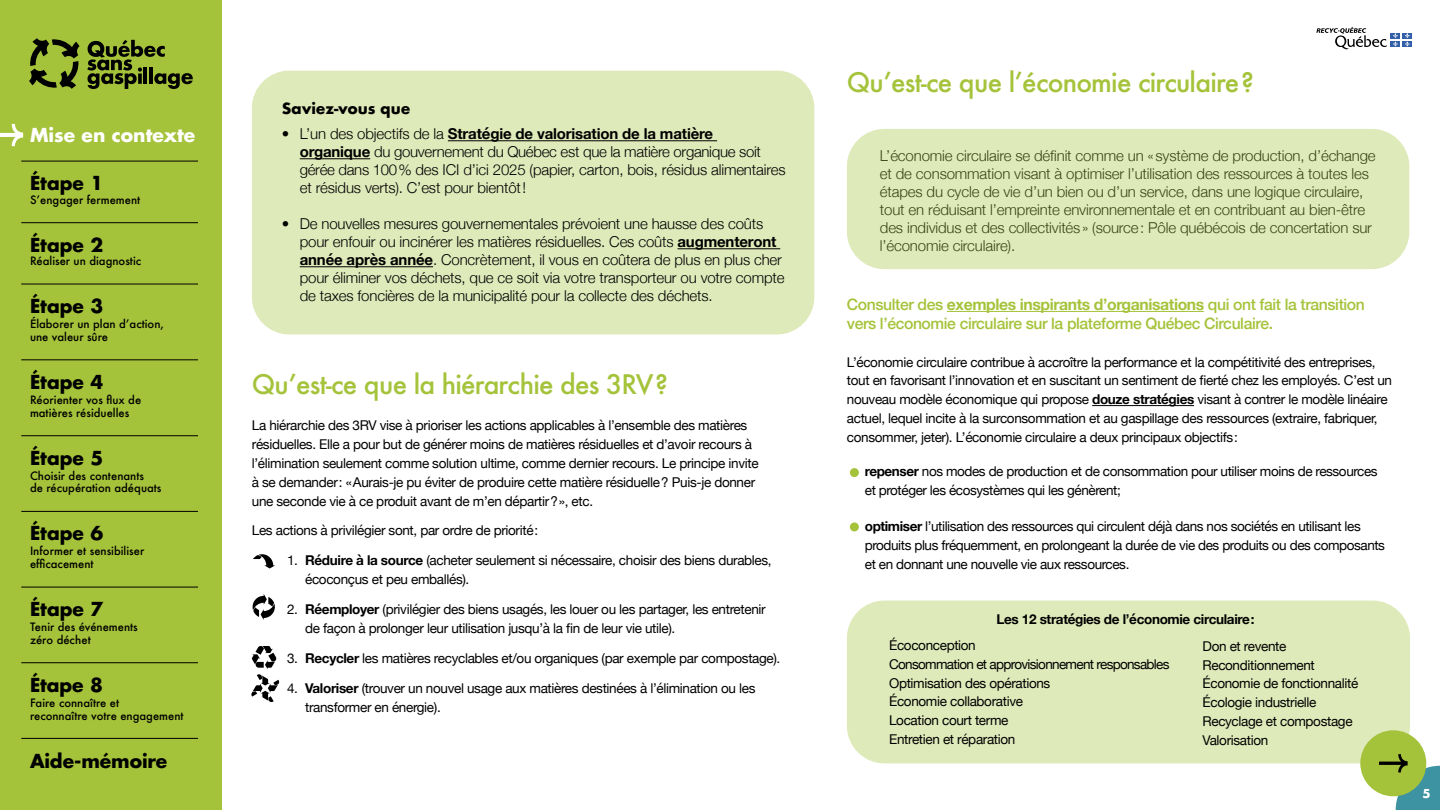
<style>
.page{position:relative;width:1440px;height:810px;background:#fff}
.page>*{position:absolute;margin:0;border:0;box-sizing:border-box;transform-origin:0 0}
.t1{font:500 26.25px "Futura";letter-spacing:-.03em;color:#a5c33a}
.t2{font:700 18.75px "Futura Std";color:#000}
.t3{font:700 18.75px "Futura Std";color:#fff}
.t4{font:500 15.75px/18.8px "Helvetica Neue";letter-spacing:-.025em;color:#a5c33a}
.t5{font:300 15px/18px "Helvetica Neue";letter-spacing:-.01em;color:#000}
.t6{font:700 15px "Futura";letter-spacing:-.01em;color:#000}
.t7{font:13.5px/18.8px "Helvetica Neue";letter-spacing:-.025em;color:#000}
.t8{font:13.5px "Helvetica Neue";letter-spacing:-.05em;color:#000}
.t9{font:700 13.5px "Helvetica Neue";letter-spacing:-.025em;color:#000}
.t10{font:700 12px "Futura";color:#fff}
.t11{font:500 11.25px/12.8px "Futura";color:#000}
.s1{font-weight:700}
</style>
<div class="page">
<div style="left:1391px;top:33px;width:9px;height:5px;background:#335fa8"></div>
<div style="left:1403px;top:33px;width:9px;height:5px;background:#335fa8"></div>
<div style="left:1391px;top:41px;width:9px;height:6px;background:#335fa8"></div>
<svg style="left:1393px;top:33px;width:5px;height:14px"></svg>
<div style="left:1403px;top:41px;width:9px;height:6px;background:#335fa8"></div>
<svg style="left:1405px;top:33px;width:5px;height:14px"></svg>
<svg style="left:1316px;top:27px;width:71px;height:22px"></svg>
<div style="left:252px;top:71px;width:562px;height:263px;background:#dfeaba;border-radius:38px"></div>
<hr style="left:448px;top:140px;width:269px;height:1px;background:#000">
<hr style="left:300px;top:158px;width:70px;height:1px;background:#000">
<hr style="left:677px;top:248px;width:103px;height:1px;background:#000">
<hr style="left:300px;top:266px;width:133px;height:1px;background:#000">
<hr style="left:1092px;top:405px;width:102px;height:1px;background:#000">
<div style="left:847px;top:129px;width:562px;height:140px;background:#dfeaba;border-radius:38px"></div>
<div style="left:850px;top:468px;width:9px;height:9px;background:#a5c33a;border-radius:50%"></div>
<div style="left:850px;top:522px;width:9px;height:9px;background:#a5c33a;border-radius:50%"></div>
<hr style="left:947px;top:311px;width:257px;height:1px;background:#a5c33a">
<div style="left:0;top:0;width:222px;height:810px;background:#a5c33a"></div>
<svg style="left:87px;top:40px;width:106px;height:49px"></svg>
<svg style="left:29px;top:38px;width:51px;height:51px"></svg>
<svg style="left:0;top:124px;width:23px;height:22px"></svg>
<hr style="left:21px;top:161px;width:177px;height:1px;background:#000">
<hr style="left:21px;top:284px;width:177px;height:1px;background:#000">
<hr style="left:21px;top:435px;width:177px;height:1px;background:#000">
<hr style="left:21px;top:587px;width:177px;height:1px;background:#000">
<hr style="left:21px;top:662px;width:177px;height:1px;background:#000">
<hr style="left:21px;top:222px;width:177px;height:1px;background:#000">
<hr style="left:21px;top:359px;width:177px;height:1px;background:#000">
<hr style="left:21px;top:511px;width:177px;height:1px;background:#000">
<hr style="left:21px;top:738px;width:177px;height:1px;background:#000">
<div style="left:847px;top:601px;width:563px;height:162px;background:#dfeaba;border-radius:38px"></div>
<svg style="left:253px;top:554px;width:22px;height:15px"></svg>
<svg style="left:253px;top:594px;width:22px;height:26px"></svg>
<svg style="left:251px;top:646px;width:28px;height:56px"></svg>
<div style="left:1360px;top:730px;width:66px;height:66px;background:#a5c33a;border-radius:50%"></div>
<svg style="left:1379px;top:754px;width:61px;height:56px"></svg>
<h2 class="t3" style="left:30px;top:123px;width:167px">Mise en contexte</h2>
<h2 class="t2" style="left:30px;top:171px;width:75px">Étape 1</h2>
<p class="t11" style="left:30px;top:193px;width:112px">S’engager fermement</p>
<h2 class="t2" style="left:30px;top:232px;width:75px">Étape 2</h2>
<p class="t11" style="left:30px;top:254px;width:113px">Réaliser un diagnostic</p>
<h2 class="t2" style="left:30px;top:294px;width:75px">Étape 3</h2>
<p class="t11" style="left:30px;top:317px;width:135px">Élaborer un plan d’action, une valeur sûre</p>
<h2 class="t2" style="left:30px;top:369px;width:75px">Étape 4</h2>
<p class="t11" style="left:30px;top:393px;width:113px">Réorienter vos flux de matières résiduelles</p>
<h2 class="t2" style="left:30px;top:445px;width:75px">Étape 5</h2>
<p class="t11" style="left:30px;top:469px;width:133px">Choisir des contenants<br>de récupération adéquats</p>
<h2 class="t2" style="left:30px;top:521px;width:75px">Étape 6</h2>
<p class="t11" style="left:30px;top:545px;width:116px">Informer et sensibiliser efficacement</p>
<h2 class="t2" style="left:30px;top:597px;width:75px">Étape 7</h2>
<p class="t11" style="left:30px;top:620px;width:109px">Tenir des événements zéro déchet</p>
<h2 class="t2" style="left:30px;top:672px;width:75px">Étape 8</h2>
<p class="t11" style="left:30px;top:696px;width:155px">Faire connaître et<br>reconnaître votre engagement</p>
<h2 class="t2" style="left:30px;top:748px;width:139px">Aide-mémoire</h2>
<p class="t6" style="left:282px;top:97px;width:130px">Saviez-vous que</p>
<p class="t5" style="left:300px;top:124px;width:487px;text-indent:-18px">• L’un des objectifs de la <span class="s1">Stratégie de valorisation de la matière organique</span> du gouvernement du Québec est que la matière organique soit gérée dans 100 % des ICI d’ici 2025 (papier, carton, bois, résidus alimentaires et résidus verts). C’est pour bientôt !</p>
<p class="t5" style="left:300px;top:214px;width:486px;text-indent:-18px">• De nouvelles mesures gouvernementales prévoient une hausse des coûts pour enfouir ou incinérer les matières résiduelles. Ces coûts <span class="s1">augmenteront année après année</span>. Concrètement, il vous en coûtera de plus en plus cher pour éliminer vos déchets, que ce soit via votre transporteur ou votre compte de taxes foncières de la municipalité pour la collecte des déchets.</p>
<p class="t1" style="left:252px;top:367px;width:418px">Qu’est-ce que la hiérarchie des 3RV ?</p>
<p class="t7" style="left:252px;top:417px;width:508px">La hiérarchie des 3RV vise à prioriser les actions applicables à l’ensemble des matières résiduelles. Elle a pour but de générer moins de matières résiduelles et d’avoir recours à l’élimination seulement comme solution ultime, comme dernier recours. Le principe invite à se demander : « Aurais-je pu éviter de produire cette matière résiduelle ? Puis-je donner une seconde vie à ce produit avant de m’en départir ? », etc.</p>
<p class="t7" style="left:252px;top:522px;width:288px">Les actions à privilégier sont, par ordre de priorité :</p>
<p class="t7" style="left:305px;top:552px;width:468px;text-indent:-18px">1. <span class="s1">Réduire à la source</span> (acheter seulement si nécessaire, choisir des biens durables, écoconçus et peu emballés).</p>
<p class="t7" style="left:305px;top:601px;width:462px;text-indent:-18px">2. <span class="s1">Réemployer</span> (privilégier des biens usagés, les louer ou les partager, les entretenir de façon à prolonger leur utilisation jusqu’à la fin de leur vie utile).</p>
<p class="t7" style="left:287px;top:650px;width:495px">3. <span class="s1">Recycler</span> les matières recyclables et/ou organiques (par exemple par compostage).</p>
<p class="t7" style="left:305px;top:680px;width:452px;text-indent:-18px">4. <span class="s1">Valoriser</span> (trouver un nouvel usage aux matières destinées à l’élimination ou les transformer en énergie).</p>
<p class="t1" style="left:847px;top:65px;width:409px">Qu’est-ce que l’économie circulaire ?</p>
<p class="t5" style="left:880px;top:145px;width:497px">L’économie circulaire se définit comme un « système de production, d’échange et de consommation visant à optimiser l’utilisation des ressources à toutes les étapes du cycle de vie d’un bien ou d’un service, dans une logique circulaire, tout en réduisant l’empreinte environnementale et en contribuant au bien-être des individus et des collectivités » (source : Pôle québécois de concertation sur l’économie circulaire).</p>
<p class="t4" style="left:847px;top:294px;width:520px">Consulter des <span class="s1">exemples inspirants d’organisations</span> qui ont fait la transition vers l’économie circulaire sur la plateforme Québec Circulaire.</p>
<p class="t7" style="left:847px;top:353px;width:547px">L’économie circulaire contribue à accroître la performance et la compétitivité des entreprises, tout en favorisant l’innovation et en suscitant un sentiment de fierté chez les employés. C’est un nouveau modèle économique qui propose <span class="s1">douze stratégies</span> visant à contrer le modèle linéaire actuel, lequel incite à la surconsommation et au gaspillage des ressources (extraire, fabriquer, consommer, jeter). L’économie circulaire a deux principaux objectifs :</p>
<p class="t7" style="left:865px;top:463px;width:514px"><span class="s1">repenser</span> nos modes de production et de consommation pour utiliser moins de ressources et protéger les écosystèmes qui les génèrent;</p>
<p class="t7" style="left:865px;top:518px;width:522px"><span class="s1">optimiser</span> l’utilisation des ressources qui circulent déjà dans nos sociétés en utilisant les produits plus fréquemment, en prolongeant la durée de vie des produits ou des composants et en donnant une nouvelle vie aux ressources.</p>
<p class="t9" style="left:997px;top:608px;width:260px">Les 12 stratégies de l’économie circulaire :</p>
<p class="t7" style="left:889px;top:637px;width:88px">Écoconception</p>
<p class="t7" style="left:1203px;top:637px;width:85px">Don et revente</p>
<p class="t8" style="left:889px;top:654px;width:282px">Consommation et approvisionnement responsables</p>
<p class="t7" style="left:1203px;top:656px;width:114px">Reconditionnement</p>
<p class="t7" style="left:889px;top:674px;width:163px">Optimisation des opérations</p>
<p class="t7" style="left:1203px;top:675px;width:157px">Économie de fonctionnalité</p>
<p class="t7" style="left:889px;top:693px;width:135px">Économie collaborative</p>
<p class="t7" style="left:1203px;top:694px;width:115px">Écologie industrielle</p>
<p class="t7" style="left:889px;top:712px;width:121px">Location court terme</p>
<p class="t7" style="left:1203px;top:712px;width:152px">Recyclage et compostage</p>
<p class="t7" style="left:889px;top:730px;width:128px">Entretien et réparation</p>
<p class="t7" style="left:1203px;top:731px;width:67px">Valorisation</p>
<p class="t10" style="left:1422px;top:785px;width:10px">5</p>
</div>
